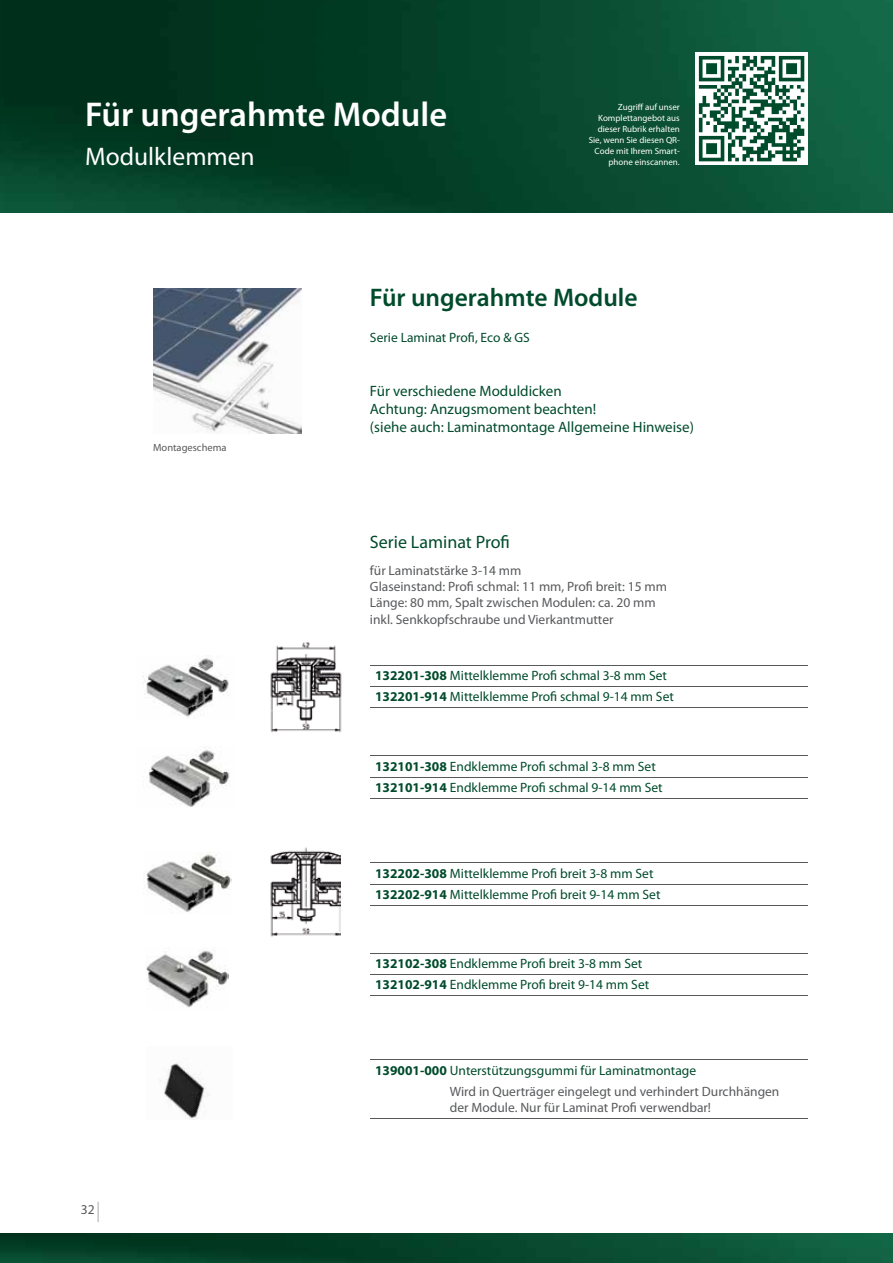
<style>
.page{position:relative;width:893px;height:1263px;background:#fff}
.page>*{position:absolute;margin:0;border:0;box-sizing:border-box;transform-origin:0 0}
.t1{font:600 34.5px "Myriad Pro";color:#fff}
.t2{font:600 25.5px "Myriad Pro";color:#004b2c}
.t3{font:25.5px "Myriad Pro";color:#fff}
.t4{font:18px "Myriad Pro";color:#004b2c}
.t5{font:15px/18px "Myriad Pro";color:#004b2c}
.t6{font:13.5px/21px "Myriad Pro";color:#004b2c}
.t7{font:13.5px/16.2px "Myriad Pro";color:#58595b}
.t8{font:10.5px "Myriad Pro";color:#58595b}
.t9{font:9px/10.9px "Myriad Pro";color:#fff;text-align:right}
.s1{font-size:20.25px}
.s2{font-weight:700}
.s3{font-weight:700;color:#004b2c}
.s4{color:#004b2c}
</style>
<div class="page">
<img style="left:0;top:0;width:893px;height:213px">
<img style="left:0;top:1233px;width:893px;height:30px">
<hr style="left:370px;top:665px;width:438px;height:1px;background:#58595b">
<hr style="left:370px;top:687px;width:438px;height:1px;background:#58595b">
<hr style="left:370px;top:708px;width:438px;height:1px;background:#58595b">
<hr style="left:370px;top:755px;width:438px;height:1px;background:#58595b">
<hr style="left:370px;top:777px;width:438px;height:1px;background:#58595b">
<hr style="left:370px;top:798px;width:438px;height:1px;background:#58595b">
<hr style="left:370px;top:862px;width:438px;height:1px;background:#58595b">
<hr style="left:370px;top:884px;width:438px;height:1px;background:#58595b">
<hr style="left:370px;top:905px;width:438px;height:1px;background:#58595b">
<hr style="left:370px;top:953px;width:438px;height:1px;background:#58595b">
<hr style="left:370px;top:974px;width:438px;height:1px;background:#58595b">
<hr style="left:370px;top:995px;width:438px;height:1px;background:#58595b">
<hr style="left:370px;top:1059px;width:438px;height:1px;background:#58595b">
<hr style="left:370px;top:1118px;width:438px;height:1px;background:#58595b">
<div style="left:695px;top:52px;width:113px;height:113px;background:linear-gradient(to right,#fff,#fff)"></div>
<svg style="left:699px;top:56px;width:105px;height:105px"></svg>
<img style="left:153px;top:288px;width:149px;height:146px">
<img style="left:146px;top:853px;width:86px;height:59px">
<img style="left:148px;top:747px;width:82px;height:60px">
<img style="left:147px;top:950px;width:82px;height:58px">
<img style="left:159px;top:1063px;width:50px;height:57px">
<img style="left:143px;top:655px;width:86px;height:63px">
<img style="left:270px;top:847px;width:70px;height:90px">
<img style="left:270px;top:642px;width:72px;height:91px">
<h1 class="t1" style="left:85px;top:92px;width:364px">Für ungerahmte Module</h1>
<h2 class="t3" style="left:85px;top:141px;width:171px">Modulklemmen</h2>
<p class="t9" style="left:589px;top:102px;width:93px">Zugriff auf unser<br>Komplettangebot aus dieser Rubrik erhalten<br>Sie, wenn Sie diesen QR-<br>Code mit Ihrem Smart&shy;phone einscannen.</p>
<h2 class="t2" style="left:370px;top:281px;width:269px">Für ungerahmte Module</h2>
<p class="t6" style="left:370px;top:327px;width:161px">Serie Laminat Profi, Eco &amp; GS</p>
<p class="t8" style="left:153px;top:441px;width:75px">Montageschema</p>
<p class="t7" style="left:81px;top:1201px;width:20px">32 <span class="s1">|</span></p>
<p class="t5" style="left:370px;top:382px;width:326px">Für verschiedene Moduldicken<br>Achtung: Anzugsmoment beachten!<br>(siehe auch: Laminatmontage Allgemeine Hinweise)</p>
<h3 class="t4" style="left:370px;top:531px;width:142px">Serie Laminat Profi</h3>
<p class="t7" style="left:370px;top:562px;width:299px">für Laminatstärke 3-14 mm<br>Glaseinstand: Profi schmal: 11 mm, Profi breit: 15 mm Länge: 80 mm, Spalt zwischen Modulen: ca. 20 mm inkl. Senkkopfschraube und Vierkantmutter</p>
<p class="t6" style="left:375px;top:665px;width:300px"><span class="s2">132201-308</span> Mittelklemme Profi schmal 3-8 mm Set<br><span class="s2">132201-914</span> Mittelklemme Profi schmal 9-14 mm Set</p>
<p class="t6" style="left:375px;top:755px;width:289px"><span class="s2">132101-308</span> Endklemme Profi schmal 3-8 mm Set<br><span class="s2">132101-914</span> Endklemme Profi schmal 9-14 mm Set</p>
<p class="t6" style="left:375px;top:862px;width:287px"><span class="s2">132202-308</span> Mittelklemme Profi breit 3-8 mm Set<br><span class="s2">132202-914</span> Mittelklemme Profi breit 9-14 mm Set</p>
<p class="t6" style="left:375px;top:953px;width:276px"><span class="s2">132102-308</span> Endklemme Profi breit 3-8 mm Set<br><span class="s2">132102-914</span> Endklemme Profi breit 9-14 mm Set</p>
<p class="t7" style="left:450px;top:1059px;width:331px;line-height:21px;text-indent:-75px"><span class="s3">139001-000</span> <span class="s4">Unterstützungsgummi für Laminatmontage<br></span>Wird in Querträger eingelegt und verhindert Durchhängen</p>
<p class="t7" style="left:450px;top:1099px;width:263px">der Module. Nur für Laminat Profi verwendbar!</p>
</div>
